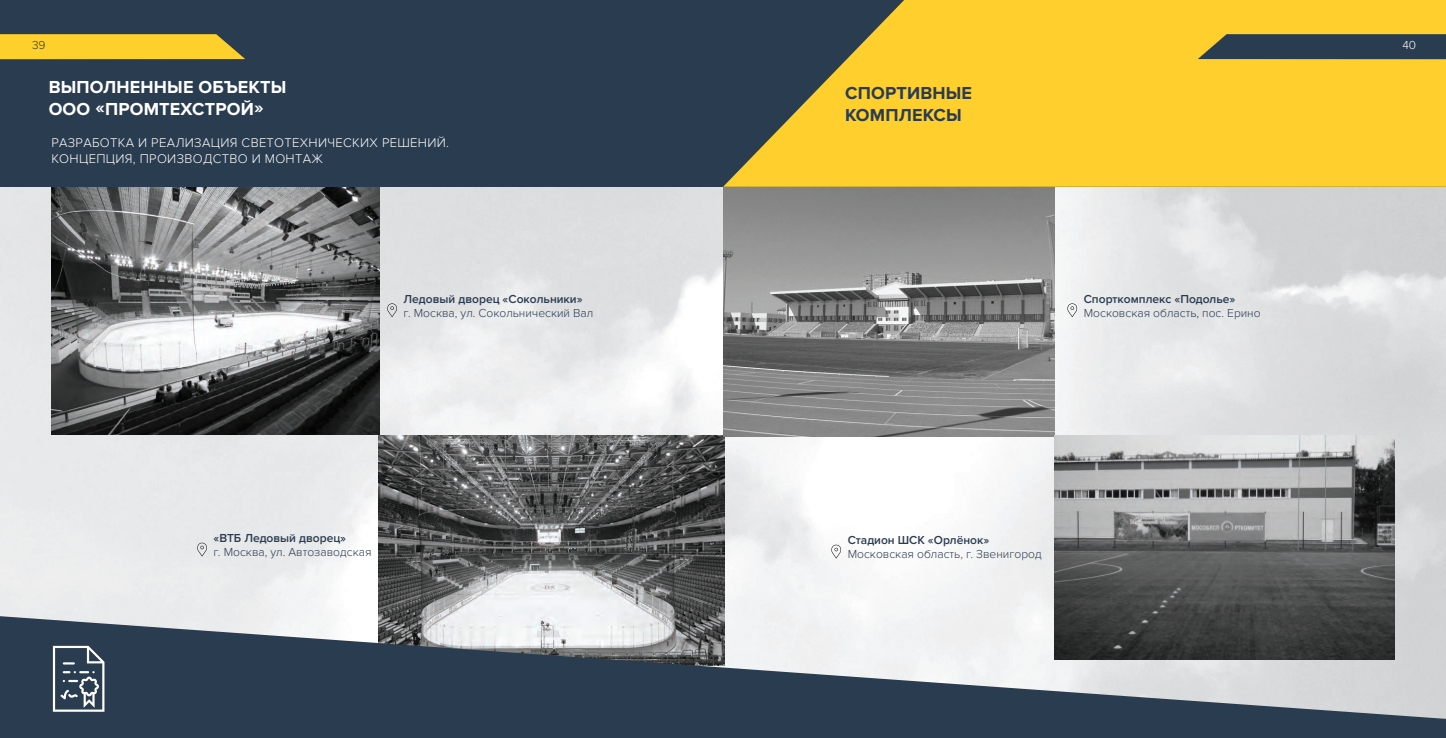
<style>
.page{position:relative;width:1446px;height:738px;background:#fff}
.page>*{position:absolute;margin:0;border:0;box-sizing:border-box;transform-origin:0 0}
.t1{font:700 18px/21.6px "Proxima Nova";letter-spacing:.01em;color:#fff}
.t2{font:700 18px/21.6px "Proxima Nova";letter-spacing:.01em;color:#2a3c50}
.t3{font:300 13px/15.6px "Proxima Nova";letter-spacing:.025em;color:#fff}
.t4{font:300 12px "Proxima Nova";color:#2a3c50}
.t5{font:600 12px "Proxima Nova";color:#2a3c50}
.t6{font:300 12px "Proxima Nova";color:#333639}
.t7{font:300 12px "Proxima Nova";color:#fff}
</style>
<div class="page">
<img style="left:0;top:187px;width:1446px;height:428px">
<img style="left:379px;top:435px;width:346px;height:180px">
<svg style="left:387px;top:303px;width:10px;height:14px"></svg>
<svg style="left:197px;top:542px;width:10px;height:14px"></svg>
<svg style="left:831px;top:544px;width:10px;height:14px"></svg>
<svg style="left:1067px;top:303px;width:10px;height:14px"></svg>
<div style="left:0;top:0;width:1446px;height:187px;background:#2a3c50"></div>
<svg style="left:723px;top:0;width:723px;height:187px;fill:#fecf2d"></svg>
<svg style="left:0;top:34px;width:245px;height:25px"></svg>
<svg style="left:1198px;top:34px;width:248px;height:25px"></svg>
<svg style="left:0;top:615px;width:1446px;height:122px;fill:#2a3c4f"></svg>
<svg style="left:53px;top:645px;width:51px;height:66px"></svg>
<img style="left:51px;top:187px;width:328px;height:247px">
<img style="left:723px;top:187px;width:331px;height:249px">
<img style="left:1054px;top:435px;width:340px;height:224px">
<p class="t6" style="left:32px;top:38px;width:15px">39</p>
<p class="t7" style="left:1402px;top:38px;width:15px">40</p>
<h1 class="t1" style="left:49px;top:77px;width:239px">ВЫПОЛНЕННЫЕ ОБЪЕКТЫ<br>ООО «ПРОМТЕХСТРОЙ»</h1>
<p class="t3" style="left:51px;top:135px;width:399px">РАЗРАБОТКА И РЕАЛИЗАЦИЯ СВЕТОТЕХНИЧЕСКИХ РЕШЕНИЙ.<br>КОНЦЕПЦИЯ, ПРОИЗВОДСТВО И МОНТАЖ</p>
<h1 class="t2" style="left:845px;top:83px;width:128px">СПОРТИВНЫЕ<br>КОМПЛЕКСЫ</h1>
<p class="t5" style="left:404px;top:291px;width:180px">Ледовый дворец «Сокольники»</p>
<p class="t4" style="left:404px;top:306px;width:191px">г. Москва, ул. Сокольнический Вал</p>
<p class="t5" style="left:214px;top:530px;width:134px">«ВТБ Ледовый дворец»</p>
<p class="t4" style="left:214px;top:545px;width:159px">г. Москва, ул. Автозаводская</p>
<p class="t5" style="left:1084px;top:291px;width:153px">Спорткомплекс «Подолье»</p>
<p class="t4" style="left:1084px;top:306px;width:178px">Московская область, пос. Ерино</p>
<p class="t5" style="left:848px;top:532px;width:143px">Стадион ШСК «Орлёнок»</p>
<p class="t4" style="left:848px;top:547px;width:195px">Московская область, г. Звенигород</p>
</div>
